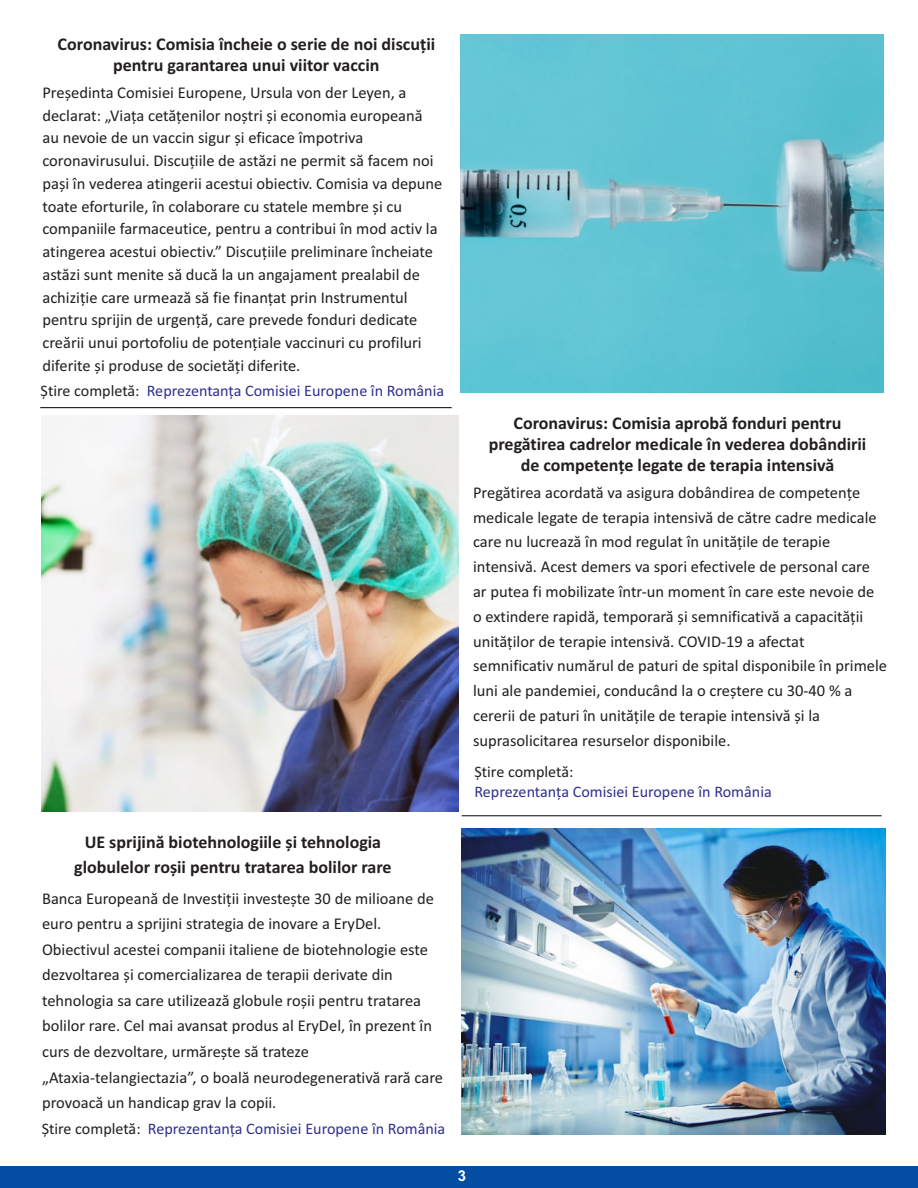
<style>
.page{position:relative;width:918px;height:1188px;background:#fff}
.page>*{position:absolute;margin:0;border:0;box-sizing:border-box;transform-origin:0 0}
.t1{font:700 18px/20.9px "Calibri";color:#231f20;text-align:center}
.t2{font:16.5px/22.8px "Calibri";color:#231f20}
.t3{font:16.05px "Calibri";color:#2e3092}
.t4{font:16.05px "Calibri";color:#231f20}
.t5{font:700 15px "Arial";color:#fff}
.s1{color:#231f20}
</style>
<div class="page">
<div style="left:0;top:1166px;width:918px;height:22px;background:#034da2"></div>
<hr style="left:40px;top:407px;width:412px;height:1px;background:#231f20">
<hr style="left:462px;top:815px;width:420px;height:1px;background:#231f20">
<img style="left:460px;top:35px;width:424px;height:357px">
<img style="left:41px;top:416px;width:418px;height:395px">
<img style="left:461px;top:829px;width:425px;height:305px">
<p class="t1" style="left:58px;top:34px;width:379px;line-height:21.8px">Coronavirus: Comisia încheie o serie de noi discuții pentru garantarea unui viitor vaccin</p>
<p class="t2" style="left:42px;top:82px;width:402px">Președinta Comisiei Europene, Ursula von der Leyen, a declarat: „Viața cetățenilor noștri și economia europeană au nevoie de un vaccin sigur și eficace împotriva coronavirusului. Discuțiile de astăzi ne permit să facem noi pași în vederea atingerii acestui obiectiv. Comisia va depune toate eforturile, în colaborare cu statele membre și cu companiile farmaceutice, pentru a contribui în mod activ la atingerea acestui obiectiv.” Discuțiile preliminare încheiate astăzi sunt menite să ducă la un angajament prealabil de achiziție care urmează să fie finanțat prin Instrumentul pentru sprijin de urgență, care prevede fonduri dedicate creării unui portofoliu de potențiale vaccinuri cu profiluri diferite și produse de societăți diferite.</p>
<p class="t3" style="left:41px;top:384px;width:405px"><span class="s1">Știre completă:</span> Reprezentanța Comisiei Europene în România</p>
<p class="t1" style="left:489px;top:414px;width:379px">Coronavirus: Comisia aprobă fonduri pentru pregătirea cadrelor medicale în vederea dobândirii de competențe legate de terapia intensivă</p>
<p class="t2" style="left:473px;top:481px;width:416px;line-height:24.8px">Pregătirea acordată va asigura dobândirea de competențe medicale legate de terapia intensivă de către cadre medicale care nu lucrează în mod regulat în unitățile de terapie intensivă. Acest demers va spori efectivele de personal care ar putea fi mobilizate într-un moment în care este nevoie de o extindere rapidă, temporară și semnificativă a capacității unităților de terapie intensivă. COVID-19 a afectat semnificativ numărul de paturi de spital disponibile în primele luni ale pandemiei, conducând la o creștere cu 30-40 % a cererii de paturi în unitățile de terapie intensivă și la suprasolicitarea resurselor disponibile.</p>
<p class="t4" style="left:474px;top:765px;width:100px">Știre completă:</p>
<p class="t3" style="left:474px;top:785px;width:299px">Reprezentanța Comisiei Europene în România</p>
<p class="t1" style="left:74px;top:831px;width:319px;line-height:25.2px">UE sprijină biotehnologiile și tehnologia globulelor roșii pentru tratarea bolilor rare</p>
<p class="t2" style="left:42px;top:887px;width:403px;line-height:25.7px">Banca Europeană de Investiții investește 30 de milioane de euro pentru a sprijini strategia de inovare a EryDel.<br>Obiectivul acestei companii italiene de biotehnologie este dezvoltarea și comercializarea de terapii derivate din tehnologia sa care utilizează globule roșii pentru tratarea bolilor rare. Cel mai avansat produs al EryDel, în prezent în curs de dezvoltare, urmărește să trateze „Ataxia-telangiectazia”, o boală neurodegenerativă rară care provoacă un handicap grav la copii.</p>
<p class="t3" style="left:42px;top:1122px;width:405px"><span class="s1">Știre completă:</span> Reprezentanța Comisiei Europene în România</p>
<p class="t5" style="left:458px;top:1170px;width:10px">3</p>
</div>
